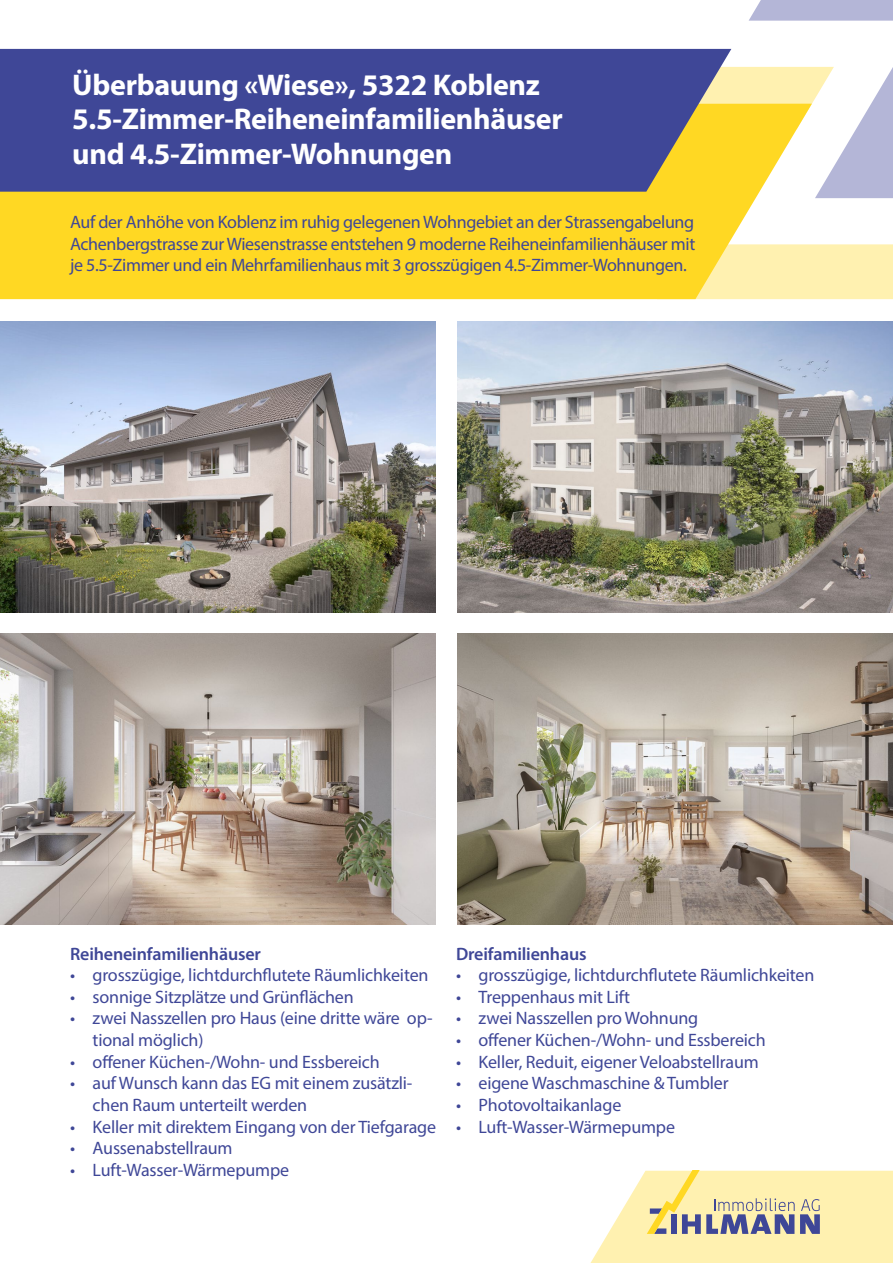
<style>
.page{position:relative;width:893px;height:1263px;background:#fff}
.page>*{position:absolute;margin:0;border:0;box-sizing:border-box;transform-origin:0 0}
.t1{font:700 30px/34.5px "Myriad Pro";letter-spacing:-.01em;color:#fff}
.t2{font:18px/21.6px "Myriad Pro";letter-spacing:-.01em;color:#3f4797}
.t3{font:600 18px "Myriad Pro";letter-spacing:-.01em;color:#3f4797}
</style>
<div class="page">
<div style="left:812px;top:244px;width:81px;height:55px;background:#fff1b0"></div>
<svg style="left:0;top:192px;width:812px;height:107px;background:#ffdb34"></svg>
<div style="left:0;top:49px;width:731px;height:143px;background:#3f4797"></div>
<svg style="left:399px;top:67px;width:494px;height:131px;background:#8f8b94"></svg>
<svg style="left:749px;top:0;width:144px;height:21px;background:#b8bad9"></svg>
<svg style="left:590px;top:1171px;width:303px;height:92px;background:#efe4b2"></svg>
<img style="left:0;top:321px;width:436px;height:291px">
<img style="left:0;top:634px;width:436px;height:291px">
<img style="left:457px;top:321px;width:436px;height:291px">
<img style="left:457px;top:634px;width:436px;height:291px">
<h1 class="t1" style="left:72px;top:66px;width:492px">Überbauung «Wiese», 5322 Koblenz<br>5.5-Zimmer-Reiheneinfamilienhäuser und 4.5-Zimmer-Wohnungen</h1>
<p class="t2" style="left:70px;top:211px;width:627px;text-align:justify">Auf der Anhöhe von Koblenz im ruhig gelegenen Wohngebiet an der Strassengabelung Achenbergstrasse zur Wiesenstrasse entstehen 9 moderne Reiheneinfamilienhäuser mit je 5.5-Zimmer und ein Mehrfamilienhaus mit 3 grosszügigen 4.5-Zimmer-Wohnungen.</p>
<p class="t3" style="left:70px;top:942px;width:192px">Reiheneinfamilienhäuser</p>
<p class="t2" style="left:70px;top:964px;width:360px">• grosszügige, lichtdurchflutete Räumlichkeiten</p>
<p class="t2" style="left:70px;top:986px;width:285px">• sonnige Sitzplätze und Grünflächen</p>
<p class="t2" style="left:93px;top:1007px;width:341px;text-indent:-23px">• zwei Nasszellen pro Haus (eine dritte wäre op&shy;tional möglich)</p>
<p class="t2" style="left:70px;top:1050px;width:311px">• offener Küchen-/Wohn- und Essbereich</p>
<p class="t2" style="left:93px;top:1072px;width:321px;text-indent:-23px">• auf Wunsch kann das EG mit einem zusätzli&shy;chen Raum unterteilt werden</p>
<p class="t2" style="left:70px;top:1115px;width:367px">• Keller mit direktem Eingang von der Tiefgarage</p>
<p class="t2" style="left:70px;top:1137px;width:164px">• Aussenabstellraum</p>
<p class="t2" style="left:70px;top:1158px;width:220px">• Luft-Wasser-Wärmepumpe</p>
<p class="t3" style="left:456px;top:942px;width:132px">Dreifamilienhaus</p>
<p class="t2" style="left:456px;top:964px;width:360px">• grosszügige, lichtdurchflutete Räumlichkeiten</p>
<p class="t2" style="left:456px;top:986px;width:176px">• Treppenhaus mit Lift</p>
<p class="t2" style="left:456px;top:1007px;width:244px">• zwei Nasszellen pro Wohnung</p>
<p class="t2" style="left:456px;top:1029px;width:311px">• offener Küchen-/Wohn- und Essbereich</p>
<p class="t2" style="left:456px;top:1050px;width:304px">• Keller, Reduit, eigener Veloabstellraum</p>
<p class="t2" style="left:456px;top:1072px;width:274px">• eigene Waschmaschine &amp; Tumbler</p>
<p class="t2" style="left:456px;top:1094px;width:167px">• Photovoltaikanlage</p>
<p class="t2" style="left:456px;top:1115px;width:220px">• Luft-Wasser-Wärmepumpe</p>
</div>
